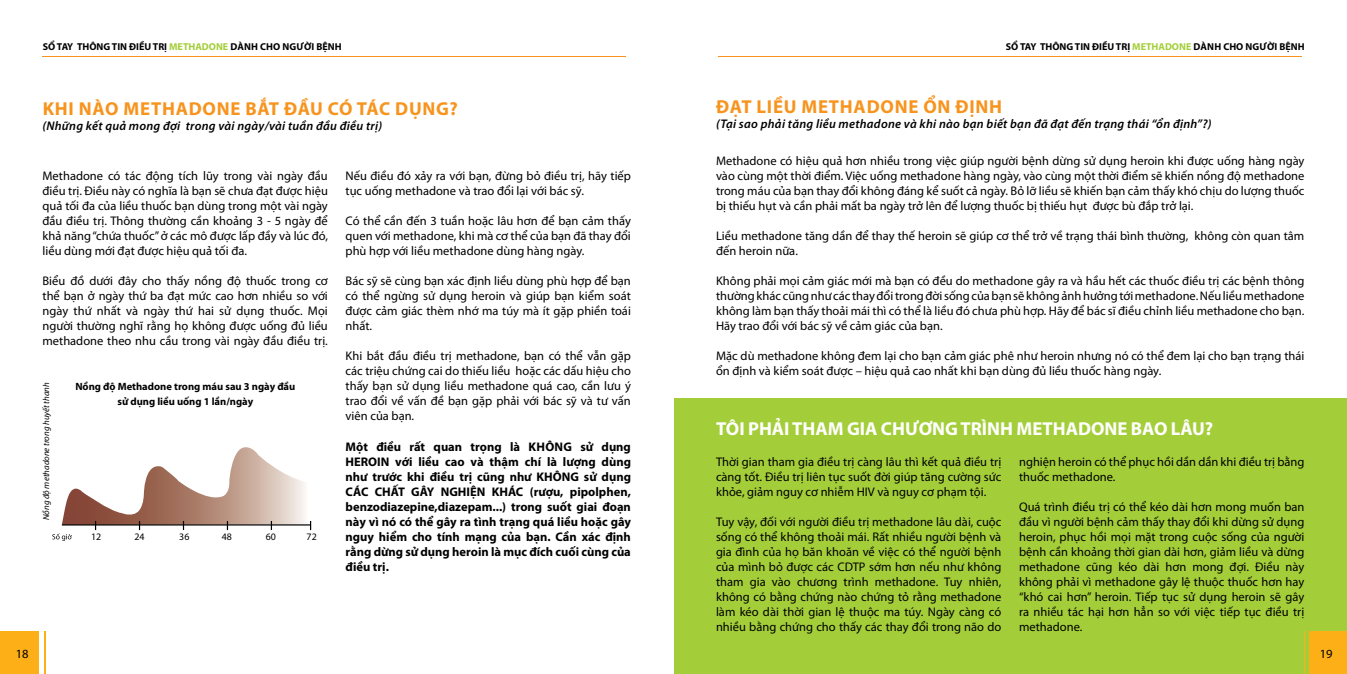
<style>
.page{position:relative;width:1347px;height:674px;background:#fff}
.page>*{position:absolute;margin:0;border:0;box-sizing:border-box;transform-origin:0 0}
.t1{font:700 18.75px "Myriad Pro";letter-spacing:.04em;color:#f7941e}
.t2{font:700 18.75px "Myriad Pro";color:#fff}
.t3{font:12.5px/15px "Myriad Pro";color:#000;text-align:justify}
.t4{font:700 12.5px/15px "Myriad Pro";color:#000;text-align:justify}
.t5{font:italic 600 12.5px "Myriad Pro";letter-spacing:.02em;color:#000}
.t6{font:700 10.5px/15px "Myriad Pro";color:#000;text-align:center}
.t7{font:700 10px "Myriad Pro";color:#000}
.t8{font:9.88px "Myriad Pro";color:#000}
.t9{font:italic 8.75px "Myriad Pro";color:#000}
.s1{color:#a4ce39}
</style>
<div class="page">
<div style="left:0;top:631px;width:38px;height:42px;background:#fcaf17"></div>
<hr style="left:44px;top:631px;width:1px;height:42px;background:#fcaf17">
<hr style="left:718px;top:56px;width:584px;height:1px;background:#f7941e">
<hr style="left:43px;top:56px;width:583px;height:1px;background:#f7941e">
<div style="left:674px;top:398px;width:672px;height:275px;background:#a4ce39"></div>
<div style="left:1309px;top:631px;width:37px;height:42px;background:#fcaf17"></div>
<hr style="left:1303px;top:631px;width:1px;height:42px;background:#fcaf17">
<svg style="left:52px;top:447px;width:259px;height:93px"></svg>
<p class="t7" style="left:43px;top:40px;width:300px">SỔ TAY THÔNG TIN ĐIỀU TRỊ <span class="s1">METHADONE</span> DÀNH CHO ng ười BỆNH</p>
<p class="t7" style="left:1005px;top:40px;width:300px">SỔ TAY THÔNG TIN ĐIỀU TRỊ <span class="s1">METHADONE</span> DÀNH CHO ng ười BỆNH</p>
<h1 class="t1" style="left:43px;top:96px;width:11px">Khi</h1>
<h1 class="t1" style="left:79px;top:96px;width:14px">nào</h1>
<h1 class="t1" style="left:124px;top:96px;width:30px">Methadone</h1>
<h1 class="t1" style="left:245px;top:96px;width:53px">bắt đầu</h1>
<h1 class="t1" style="left:328px;top:96px;width:132px">có tác dụng?</h1>
<p class="t5" style="left:43px;top:117px;width:341px">(Những kết quả mong đợi trong vài ngày/vài tuần đầu điều trị)</p>
<p class="t3" style="left:345px;top:168px;width:287px">Nếu điều đó xảy ra với bạn, đừng bỏ điều trị, hãy tiếp tục uống methadone và trao đổi lại với bác sỹ.</p>
<p class="t3" style="left:345px;top:213px;width:287px">Có thể cần đến 3 tuần hoặc lâu hơn để bạn cảm thấy quen với methadone, khi mà cơ thể của bạn đã thay đổi phù hợp với liều methadone dùng hàng ngày.</p>
<p class="t3" style="left:345px;top:273px;width:287px">Bác sỹ sẽ cùng bạn xác định liều dùng phù hợp để bạn có thể ngừng sử dụng heroin và giúp bạn kiểm soát được cảm giác thèm nhớ ma túy mà ít gặp phiền toái nhất.</p>
<p class="t3" style="left:345px;top:348px;width:287px">Khi bắt đầu điều trị methadone, bạn có thể vẫn gặp các triệu chứng cai do thiếu liều hoặc các dấu hiệu cho thấy bạn sử dụng liều methadone quá cao, cần lưu ý trao đổi về vấn đề bạn gặp phải với bác sỹ và tư vấn viên của bạn.</p>
<p class="t4" style="left:345px;top:438px;width:201px">Một điều rất quan trọng là không</p>
<p class="t3" style="left:43px;top:168px;width:287px">Methadone có tác động tích lũy trong vài ngày đầu điều trị. Điều này có nghĩa là bạn sẽ chưa đạt được hiệu quả tối đa của liều thuốc bạn dùng trong một vài ngày đầu điều trị. Thông thường cần khoảng 3 - 5 ngày để khả năng “chứa thuốc” ở các mô được lấp đầy và lúc đó, liều dùng mới đạt được hiệu quả tối đa.</p>
<p class="t3" style="left:43px;top:273px;width:287px">Biểu đồ dưới đây cho thấy nồng độ thuốc trong cơ thể bạn ở ngày thứ ba đạt mức cao hơn nhiều so với ngày thứ nhất và ngày thứ hai sử dụng thuốc. Mọi người thường nghĩ rằng họ không được uống đủ liều methadone theo nhu cầu trong vài ngày đầu điều trị.</p>
<p class="t6" style="left:75px;top:379px;width:221px">Nồng độ Methadone trong máu sau 3 ngày đầu sử dụng liều uống 1 lần/ngày</p>
<p class="t9" style="left:41px;top:520px;width:139px;rotate:-90deg">Nồng độ methadone trong huyết thanh</p>
<p class="t4" style="left:345px;top:438px;width:287px;text-indent:235px">sử dụng HEROIN với liều cao và thậm chí là lượng dùng như trước khi điều trị cũng như KHÔNG sử dụng CÁC CHẤT GÂY NGHIỆN KHÁC (rượu, pipolphen, benzodiazepine,diazepam...) trong suốt giai đoạn này vì nó có thể gây ra tình trạng quá liều hoặc gây nguy hiểm cho tính mạng của bạn. Cần xác định rằng dừng sử dụng heroin là mục đích cuối cùng của điều trị.</p>
<p class="t8" style="left:91px;top:530px;width:12px">12</p>
<p class="t8" style="left:134px;top:530px;width:12px">24</p>
<p class="t8" style="left:179px;top:530px;width:12px">36</p>
<p class="t8" style="left:222px;top:530px;width:12px">48</p>
<p class="t8" style="left:266px;top:530px;width:12px">60</p>
<p class="t8" style="left:307px;top:530px;width:12px">72</p>
<p class="t3" style="left:16px;top:645px;width:14px">18</p>
<h1 class="t1" style="left:716px;top:95px;width:51px">Đạt liều</h1>
<h1 class="t1" style="left:801px;top:95px;width:30px">Methadone</h1>
<h1 class="t1" style="left:923px;top:95px;width:45px">ổn định</h1>
<p class="t5" style="left:716px;top:116px;width:497px">(Tại sao phải tăng liều methadone và khi nào bạn biết bạn đã đạt đến trạng thái “ổn định”?)</p>
<p class="t3" style="left:716px;top:153px;width:590px">Methadone có hiệu quả hơn nhiều trong việc giúp người bệnh dừng sử dụng heroin khi được uống hàng ngày vào cùng một thời điểm. Việc uống methadone hàng ngày, vào cùng một thời điểm sẽ khiến nồng độ methadone trong máu của bạn thay đổi không đáng kể suốt cả ngày. Bỏ lỡ liều sẽ khiến bạn cảm thấy khó chịu do lượng thuốc bị thiếu hụt và cần phải mất ba ngày trở lên để lượng thuốc bị thiếu hụt được bù đắp trở lại.</p>
<p class="t3" style="left:716px;top:228px;width:590px">Liều methadone tăng dần để thay thế heroin sẽ giúp cơ thể trở về trạng thái bình thường, không còn quan tâm đến heroin nữa.</p>
<p class="t3" style="left:716px;top:273px;width:590px">Không phải mọi cảm giác mới mà bạn có đều do methadone gây ra và hầu hết các thuốc điều trị các bệnh thông thường khác cũng như các thay đổi trong đời sống của bạn sẽ không ảnh hưởng tới methadone. Nếu liều methadone không làm bạn thấy thoải mái thì có thể là liều đó chưa phù hợp. Hãy để bác sĩ điều chỉnh liều methadone cho bạn.<br>Hãy trao đổi với bác sỹ về cảm giác của bạn.</p>
<p class="t3" style="left:716px;top:348px;width:590px">Mặc dù methadone không đem lại cho bạn cảm giác phê như heroin nhưng nó có thể đem lại cho bạn trạng thái ổn định và kiểm soát được – hiệu quả cao nhất khi bạn dùng đủ liều thuốc hàng ngày.</p>
<h1 class="t2" style="left:716px;top:416px;width:90px">Tôi phảitham</h1>
<h1 class="t2" style="left:847px;top:416px;width:11px">gia</h1>
<h1 class="t2" style="left:881px;top:416px;width:52px">ch ương</h1>
<h1 class="t2" style="left:960px;top:416px;width:85px">trình Methadone</h1>
<h1 class="t2" style="left:1131px;top:416px;width:13px">bao</h1>
<h1 class="t2" style="left:1170px;top:416px;width:44px">lâu?</h1>
<p class="t3" style="left:716px;top:453px;width:287px">Thời gian tham gia điều trị càng lâu thì kết quả điều trị càng tốt. Điều trị liên tục suốt đời giúp tăng cường sức khỏe, giảm nguy cơ nhiễm HIV và nguy cơ phạm tội.</p>
<p class="t3" style="left:716px;top:513px;width:287px">Tuy vậy, đối với người điều trị methadone lâu dài, cuộc sống có thể không thoải mái. Rất nhiều người bệnh và gia đình của họ băn khoăn về việc có thể người bệnh của mình bỏ được các CDTP sớm hơn nếu như không tham gia vào chương trình methadone. Tuy nhiên, không có bằng chứng nào chứng tỏ rằng methadone làm kéo dài thời gian lệ thuộc ma túy. Ngày càng có nhiều bằng chứng cho thấy các thay đổi trong não do</p>
<p class="t3" style="left:1019px;top:453px;width:287px">nghiện heroin có thể phục hồi dần dần khi điều trị bằng thuốc methadone.</p>
<p class="t3" style="left:1019px;top:498px;width:287px">Quá trình điều trị có thể kéo dài hơn mong muốn ban đầu vì người bệnh cảm thấy thay đổi khi dừng sử dụng heroin, phục hồi mọi mặt trong cuộc sống của người bệnh cần khoảng thời gian dài hơn, giảm liều và dừng methadone cũng kéo dài hơn mong đợi. Điều này không phải vì methadone gây lệ thuộc thuốc hơn hay “khó cai hơn” heroin. Tiếp tục sử dụng heroin sẽ gây ra nhiều tác hại hơn hẳn so với việc tiếp tục điều trị methadone.</p>
<p class="t3" style="left:1319px;top:646px;width:14px">19</p>
</div>
